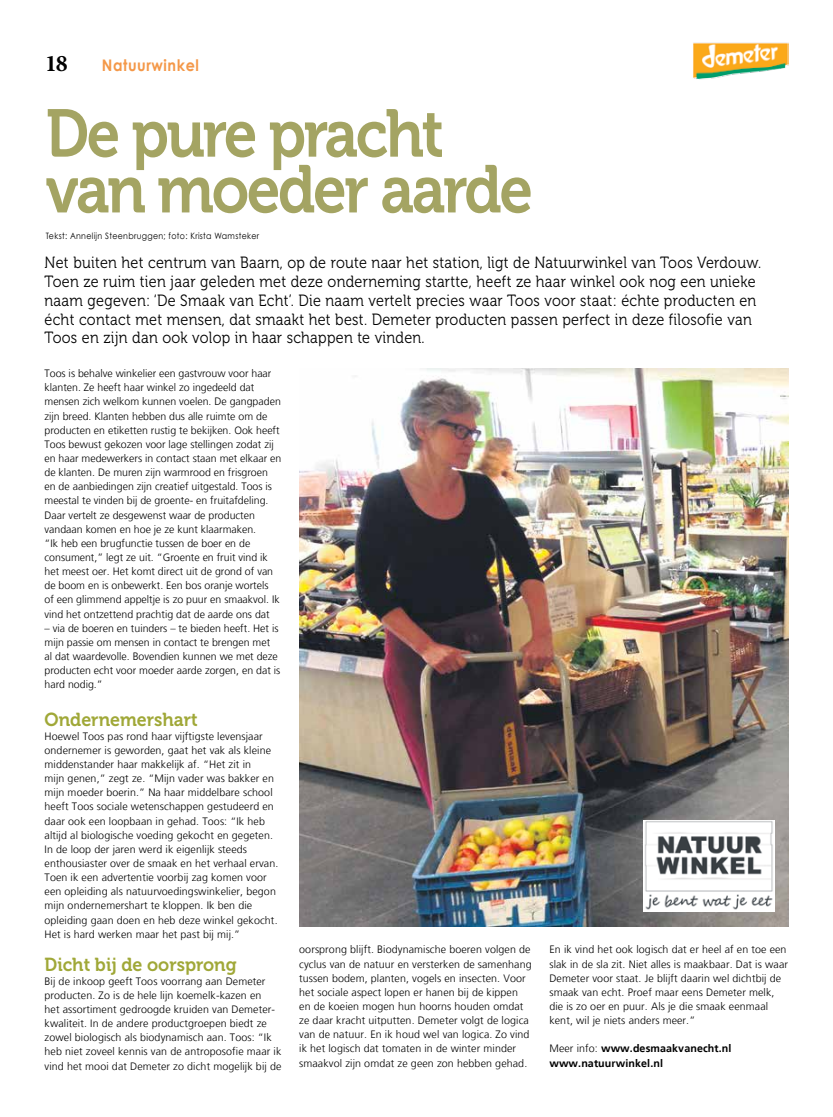
<style>
.page{position:relative;width:833px;height:1117px;background:#fff}
.page>*{position:absolute;margin:0;border:0;box-sizing:border-box;transform-origin:0 0}
.t1{font:67px/55.8px "Museo 700";letter-spacing:-.04em;color:#a4a463;scale:.9 1}
.t2{font:700 23.75px "Minion Pro";color:#000}
.t3{font:18.75px "Museo 700";color:#a0a838;scale:.95 1}
.t4{font:16.25px/18.8px "Museo 300";letter-spacing:.02em;color:#000;scale:.89 1}
.t5{font:700 16px "Century Gothic";letter-spacing:.04em;color:#f49848;scale:.9 1}
.t6{font:300 10.75px/14.1px "Frutiger LT";letter-spacing:.01em;color:#000}
.t7{font:700 10.75px/14.1px "Frutiger LT";letter-spacing:.01em;color:#000}
.t8{font:8.75px "Century Gothic";letter-spacing:.04em;color:#000;scale:.9 1}
.s1{font-weight:300}
</style>
<div class="page">
<img style="left:693px;top:43px;width:95px;height:37px">
<img style="left:299px;top:368px;width:489px;height:558px">
<img style="left:643px;top:820px;width:131px;height:91px">
<h2 class="t2" style="left:45px;top:47px;width:24px">18</h2>
<h3 class="t5" style="left:102px;top:55px;width:109px">Natuurwinkel</h3>
<h1 class="t1" style="left:46px;top:106px;width:543px">De pure pracht van moeder aarde</h1>
<p class="t8" style="left:46px;top:230px;width:239px">Tekst: Annelijn Steenbruggen; foto: Krista Wamsteker</p>
<p class="t4" style="left:45px;top:254px;width:807px">Net buiten het centrum van Baarn, op de route naar het station, ligt de Natuurwinkel van Toos Verdouw.<br>Toen ze ruim tien jaar geleden met deze onderneming startte, heeft ze haar winkel ook nog een unieke naam gegeven: ‘De Smaak van Echt’. Die naam vertelt precies waar Toos voor staat: échte producten en écht contact met mensen, dat smaakt het best. Demeter producten passen perfect in deze filosofie van Toos en zijn dan ook volop in haar schappen te vinden.</p>
<p class="t6" style="left:45px;top:366px;width:238px">Toos is behalve winkelier een gastvrouw voor haar klanten. Ze heeft haar winkel zo ingedeeld dat mensen zich welkom kunnen voelen. De gangpaden zijn breed. Klanten hebben dus alle ruimte om de producten en etiketten rustig te bekijken. Ook heeft Toos bewust gekozen voor lage stellingen zodat zij en haar medewerkers in contact staan met elkaar en de klanten. De muren zijn warmrood en frisgroen en de aanbiedingen zijn creatief uitgestald. Toos is meestal te vinden bij de groente- en fruitafdeling.<br>Daar vertelt ze desgewenst waar de producten vandaan komen en hoe je ze kunt klaarmaken.<br>“Ik heb een brugfunctie tussen de boer en de consument,” legt ze uit. “Groente en fruit vind ik het meest oer. Het komt direct uit de grond of van de boom en is onbewerkt. Een bos oranje wortels<br>of een glimmend appeltje is zo puur en smaakvol. Ik vind het ontzettend prachtig dat de aarde ons dat</p>
<p class="t6" style="left:45px;top:621px;width:237px">– via de boeren en tuinders – te bieden heeft. Het is mijn passie om mensen in contact te brengen met al dat waardevolle. Bovendien kunnen we met deze producten echt voor moeder aarde zorgen, en dat is hard nodig.”</p>
<h3 class="t3" style="left:45px;top:708px;width:163px">Ondernemershart</h3>
<p class="t6" style="left:45px;top:729px;width:235px">Hoewel Toos pas rond haar vijftigste levensjaar ondernemer is geworden, gaat het vak als kleine middenstander haar makkelijk af. “Het zit in<br>mijn genen,” zegt ze. “Mijn vader was bakker en mijn moeder boerin.” Na haar middelbare school heeft Toos sociale wetenschappen gestudeerd en daar ook een loopbaan in gehad. Toos: “Ik heb altijd al biologische voeding gekocht en gegeten.<br>In de loop der jaren werd ik eigenlijk steeds enthousiaster over de smaak en het verhaal ervan.<br>Toen ik een advertentie voorbij zag komen voor een opleiding als natuurvoedingswinkelier, begon mijn ondernemershart te kloppen. Ik ben die opleiding gaan doen en heb deze winkel gekocht.<br>Het is hard werken maar het past bij mij.”</p>
<h3 class="t3" style="left:45px;top:953px;width:204px">Dicht bij de oorsprong</h3>
<p class="t6" style="left:45px;top:973px;width:238px">Bij de inkoop geeft Toos voorrang aan Demeter producten. Zo is de hele lijn koemelk-kazen en<br>het assortiment gedroogde kruiden van Demeter&shy;kwaliteit. In de andere productgroepen biedt ze zowel biologisch als biodynamisch aan. Toos: “Ik heb niet zoveel kennis van de antroposofie maar ik vind het mooi dat Demeter zo dicht mogelijk bij de</p>
<p class="t6" style="left:299px;top:942px;width:234px">oorsprong blijft. Biodynamische boeren volgen de cyclus van de natuur en versterken de samenhang tussen bodem, planten, vogels en insecten. Voor het sociale aspect lopen er hanen bij de kippen en de koeien mogen hun hoorns houden omdat ze daar kracht uitputten. Demeter volgt de logica van de natuur. En ik houd wel van logica. Zo vind ik het logisch dat tomaten in de winter minder smaakvol zijn omdat ze geen zon hebben gehad.</p>
<p class="t6" style="left:549px;top:942px;width:240px">En ik vind het ook logisch dat er heel af en toe een slak in de sla zit. Niet alles is maakbaar. Dat is waar Demeter voor staat. Je blijft daarin wel dichtbij de smaak van echt. Proef maar eens Demeter melk, die is zo oer en puur. Als je die smaak eenmaal kent, wil je niets anders meer.”</p>
<p class="t7" style="left:549px;top:1041px;width:184px"><span class="s1">Meer info:</span> www.desmaakvanecht.nl www.natuurwinkel.nl</p>
</div>
